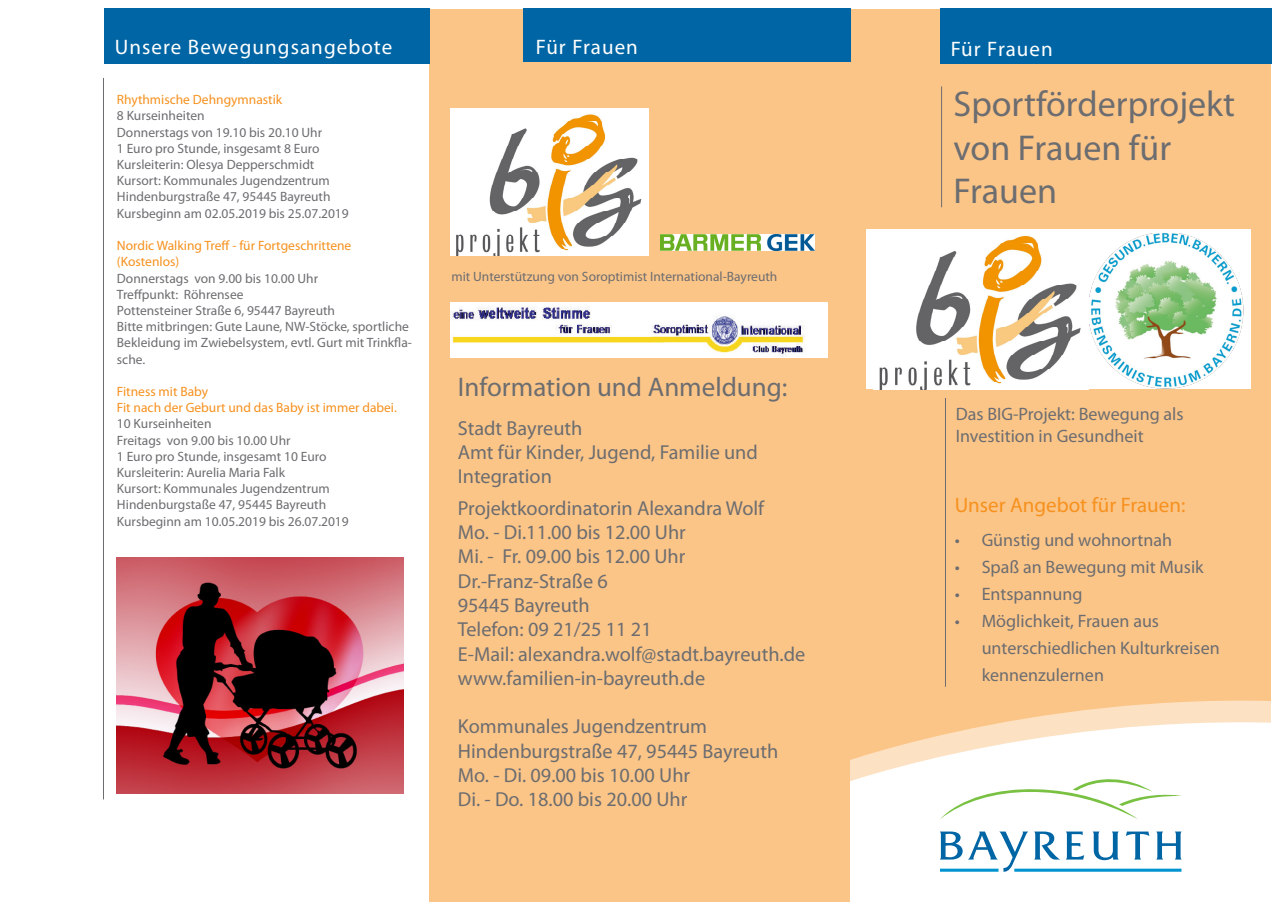
<style>
.page{position:relative;width:1280px;height:910px;background:#fff}
.page>*{position:absolute;margin:0;border:0;box-sizing:border-box;transform-origin:0 0}
.t1{font:36px/43.2px "Myriad Pro";color:#6c6d70}
.t2{font:27px "Myriad Pro";color:#6c6d70}
.t3{font:21px "Myriad Pro";letter-spacing:.05em;color:#fff}
.t4{font:21px "Myriad Pro";color:#f6911e}
.t5{font:20.25px/24.3px "Myriad Pro";color:#6c6d70}
.t6{font:18px/27px "Myriad Pro";color:#6c6d70}
.t7{font:13.5px/16.2px "Myriad Pro";color:#6c6d70}
.t8{font:13.5px "Myriad Pro";color:#f6911e}
</style>
<div class="page">
<div style="left:429px;top:9px;width:842px;height:892px;background:#fcc588"></div>
<div style="left:940px;top:9px;width:331px;height:55px;background:#0065a4"></div>
<div style="left:523px;top:9px;width:327px;height:53px;background:#0065a4"></div>
<div style="left:104px;top:9px;width:325px;height:55px;background:#0065a4"></div>
<hr style="left:941px;top:86px;width:1px;height:121px;background:#6c6d70">
<svg style="left:1072px;top:700px;width:199px;height:12px;fill:#fde1c3"></svg>
<svg style="left:850px;top:712px;width:421px;height:189px;background:#fef6ee"></svg>
<hr style="left:103px;top:78px;width:1px;height:721px;background:#6c6d70">
<svg style="left:940px;top:774px;width:242px;height:45px;background:#f4faf0"></svg>
<svg style="left:1156px;top:831px;width:26px;height:28px"></svg>
<svg style="left:1066px;top:831px;width:18px;height:28px"></svg>
<svg style="left:1126px;top:831px;width:23px;height:28px"></svg>
<svg style="left:1093px;top:831px;width:26px;height:29px"></svg>
<svg style="left:1034px;top:831px;width:26px;height:28px"></svg>
<hr style="left:1014px;top:869px;width:167px;height:3px;background:#0093d0">
<svg style="left:940px;top:831px;width:88px;height:41px;background:#b3d4e6"></svg>
<div style="left:866px;top:230px;width:384px;height:159px;background:#fff"></div>
<img style="left:879px;top:235px;width:202px;height:154px">
<hr style="left:945px;top:398px;width:1px;height:289px;background:#6c6d70">
<img style="left:451px;top:108px;width:197px;height:147px">
<img style="left:451px;top:302px;width:377px;height:55px">
<img style="left:660px;top:234px;width:154px;height:16px">
<img style="left:1089px;top:234px;width:155px;height:155px">
<img style="left:117px;top:558px;width:286px;height:236px">
<p class="t3" style="left:115px;top:34px;width:279px">Unsere Bewegungsangebote</p>
<p class="t3" style="left:536px;top:34px;width:104px">Für Frauen</p>
<p class="t8" style="left:117px;top:91px;width:167px">Rhythmische Dehngymnastik</p>
<p class="t7" style="left:117px;top:108px;width:89px">8 Kurseinheiten</p>
<p class="t7" style="left:117px;top:124px;width:207px">Donnerstags von 19.10 bis 20.10 Uhr</p>
<p class="t7" style="left:117px;top:140px;width:204px">1 Euro pro Stunde, insgesamt 8 Euro</p>
<p class="t7" style="left:117px;top:156px;width:199px">Kursleiterin: Olesya Depperschmidt</p>
<p class="t7" style="left:117px;top:172px;width:214px">Kursort: Kommunales Jugendzentrum</p>
<p class="t7" style="left:117px;top:189px;width:215px">Hindenburgstraße 47, 95445 Bayreuth</p>
<p class="t7" style="left:117px;top:205px;width:233px">Kursbeginn am 02.05.2019 bis 25.07.2019</p>
<p class="t8" style="left:117px;top:237px;width:236px">Nordic Walking Treff - für Fortgeschrittene</p>
<p class="t8" style="left:117px;top:253px;width:64px">(Kostenlos)</p>
<p class="t7" style="left:117px;top:270px;width:203px">Donnerstags von 9.00 bis 10.00 Uhr</p>
<p class="t7" style="left:117px;top:286px;width:128px">Treffpunkt: Röhrensee</p>
<p class="t7" style="left:117px;top:302px;width:220px">Pottensteiner Straße 6, 95447 Bayreuth</p>
<p class="t7" style="left:117px;top:318px;width:297px">Bitte mitbringen: Gute Laune, NW-Stöcke, sportliche<br>Bekleidung im Zwiebelsystem, evtl. Gurt mit Trinkfla&shy;sche.</p>
<p class="t8" style="left:117px;top:383px;width:93px">Fitness mit Baby</p>
<p class="t8" style="left:117px;top:399px;width:281px">Fit nach der Geburt und das Baby ist immer dabei.</p>
<p class="t7" style="left:117px;top:415px;width:96px">10 Kurseinheiten</p>
<p class="t7" style="left:117px;top:432px;width:175px">Freitags von 9.00 bis 10.00 Uhr</p>
<p class="t7" style="left:117px;top:448px;width:211px">1 Euro pro Stunde, insgesamt 10 Euro</p>
<p class="t7" style="left:117px;top:464px;width:170px">Kursleiterin: Aurelia Maria Falk</p>
<p class="t7" style="left:117px;top:480px;width:214px">Kursort: Kommunales Jugendzentrum</p>
<p class="t7" style="left:117px;top:496px;width:211px">Hindenburgstaße 47, 95445 Bayreuth</p>
<p class="t7" style="left:117px;top:513px;width:233px">Kursbeginn am 10.05.2019 bis 26.07.2019</p>
<p class="t7" style="left:451px;top:268px;width:327px">mit Unterstützung von Soroptimist International-Bayreuth</p>
<p class="t2" style="left:458px;top:370px;width:331px">Information und Anmeldung:</p>
<p class="t5" style="left:458px;top:415px;width:126px">Stadt Bayreuth</p>
<p class="t5" style="left:458px;top:440px;width:302px">Amt für Kinder, Jugend, Familie und<br>Integration</p>
<p class="t5" style="left:458px;top:495px;width:308px">Projektkoordinatorin Alexandra Wolf</p>
<p class="t5" style="left:458px;top:520px;width:230px">Mo. - Di.11.00 bis 12.00 Uhr</p>
<p class="t5" style="left:458px;top:544px;width:229px">Mi. - Fr. 09.00 bis 12.00 Uhr</p>
<p class="t5" style="left:458px;top:568px;width:152px">Dr.-Franz-Straße 6</p>
<p class="t5" style="left:458px;top:593px;width:134px">95445 Bayreuth</p>
<p class="t5" style="left:458px;top:617px;width:195px">Telefon: 09 21/25 11 21</p>
<p class="t5" style="left:458px;top:641px;width:349px">E-Mail: alexandra.wolf@stadt.bayreuth.de</p>
<p class="t5" style="left:458px;top:666px;width:249px">www.familien-in-bayreuth.de</p>
<p class="t5" style="left:458px;top:714px;width:251px">Kommunales Jugendzentrum</p>
<p class="t5" style="left:458px;top:738px;width:322px">Hindenburgstraße 47, 95445 Bayreuth</p>
<p class="t5" style="left:458px;top:763px;width:234px">Mo. - Di. 09.00 bis 10.00 Uhr</p>
<p class="t5" style="left:458px;top:787px;width:231px">Di. - Do. 18.00 bis 20.00 Uhr</p>
<p class="t3" style="left:951px;top:36px;width:104px">Für Frauen</p>
<p class="t1" style="left:954px;top:82px;width:283px">Sportförderprojekt</p>
<p class="t1" style="left:954px;top:125px;width:219px">von Frauen für<br>Frauen</p>
<p class="t6" style="left:956px;top:400px;width:229px">Das BIG-Projekt: Bewegung als</p>
<p class="t6" style="left:956px;top:422px;width:190px">Investition in Gesundheit</p>
<p class="t4" style="left:955px;top:492px;width:232px">Unser Angebot für Frauen:</p>
<p class="t6" style="left:955px;top:526px;width:219px">• Günstig und wohnortnah</p>
<p class="t6" style="left:955px;top:553px;width:250px">• Spaß an Bewegung mit Musik</p>
<p class="t6" style="left:955px;top:580px;width:129px">• Entspannung</p>
<p class="t6" style="left:982px;top:607px;width:239px;text-indent:-27px">• Möglichkeit, Frauen aus unterschiedlichen Kulturkreisen kennenzulernen</p>
</div>
